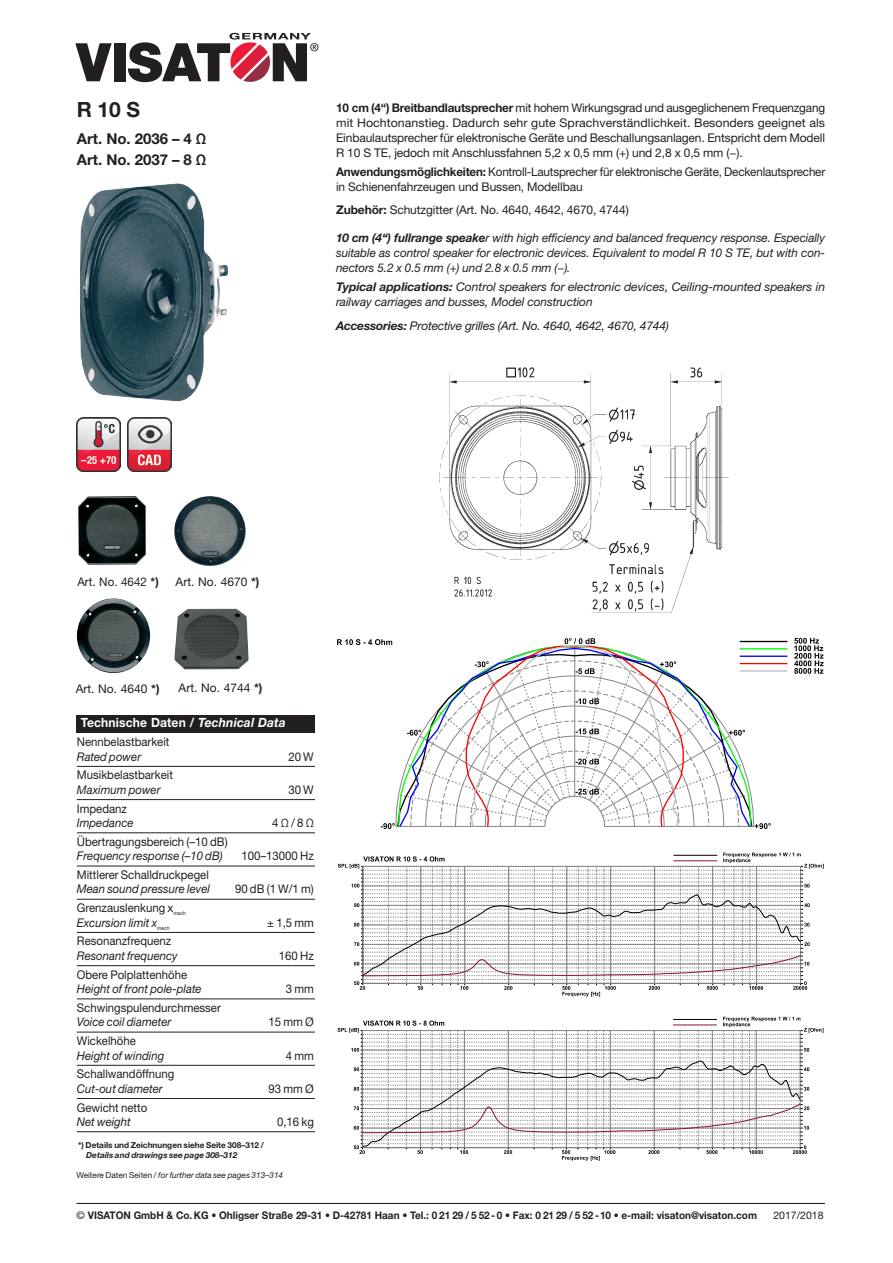
<style>
.page{position:relative;width:893px;height:1263px;background:#fff}
.page>*{position:absolute;margin:0;border:0;box-sizing:border-box;transform-origin:0 0}
._2__Produktname{font:700 21px "Helvetica Neue LT Std";color:#231f20}
._2__Produktname-2{font:700 15px "Helvetica Neue LT Std";color:#231f20}
.t1{font:700 12.75px "Helvetica Neue LT Std";letter-spacing:.01em;color:#fff;scale:.95 1}
._4__Artikelbeschreib{font:12px/15px "Helvetica Neue LT Std";letter-spacing:-.01em;color:#231f20;text-align:justify}
._4__Artikelbeschreib-2{font:italic 12px/15px "Helvetica Neue LT Std";letter-spacing:-.01em;color:#231f20;text-align:justify}
._7__Produkt_Tabelle{font:12px "Helvetica Neue LT Std";color:#231f20;scale:.95 1}
._7__Produkt_Tabelle-2{font:italic 12px "Helvetica Neue LT Std";color:#231f20;scale:.95 1}
.t2{font:700 10.5px "Helvetica Neue LT Std";color:#231f20;scale:.95 1}
.t3{font:10.5px "Helvetica Neue LT Std";color:#231f20}
._8__Unterzeile_Tabel{font:italic 8.25px "Helvetica Neue LT Std";color:#231f20}
._8__Unterzeile_Tabel-2{font:700 8.25px "Helvetica Neue LT Std";color:#231f20}
._8__Unterzeile_Tabel-3{font:italic 700 8.25px "Helvetica Neue LT Std";color:#231f20}
._7__Produkt_Tabelle-3{font:5.25px "Helvetica Neue LT Std";color:#231f20;scale:.95 1}
._7__Produkt_Tabelle-4{font:italic 5.25px "Helvetica Neue LT Std";color:#231f20;scale:.95 1}
.s1{font-weight:700}
.s2{font-style:italic}
.s3{font-style:normal}
.s4{font-weight:400}
</style>
<div class="page">
<svg style="left:75px;top:43px;width:37px;height:38px"></svg>
<div style="left:114px;top:43px;width:11px;height:38px;background:#231f20"></div>
<svg style="left:128px;top:33px;width:190px;height:50px"></svg>
<hr style="left:77px;top:1203px;width:748px;height:1px;background:#231f20">
<div style="left:77px;top:715px;width:238px;height:17px;background:#231f20"></div>
<hr style="left:77px;top:766px;width:238px;height:1px;background:#231f20">
<hr style="left:77px;top:799px;width:238px;height:1px;background:#231f20">
<hr style="left:77px;top:832px;width:238px;height:1px;background:#231f20">
<hr style="left:77px;top:866px;width:238px;height:1px;background:#231f20">
<hr style="left:77px;top:899px;width:238px;height:1px;background:#231f20">
<hr style="left:77px;top:932px;width:238px;height:1px;background:#231f20">
<hr style="left:77px;top:965px;width:238px;height:1px;background:#231f20">
<hr style="left:77px;top:998px;width:238px;height:1px;background:#231f20">
<hr style="left:77px;top:1032px;width:238px;height:1px;background:#231f20">
<hr style="left:77px;top:1065px;width:238px;height:1px;background:#231f20">
<hr style="left:77px;top:1098px;width:238px;height:1px;background:#231f20">
<hr style="left:77px;top:1131px;width:238px;height:1px;background:#231f20">
<img style="left:439px;top:367px;width:290px;height:246px">
<img style="left:80px;top:183px;width:148px;height:219px">
<img style="left:77px;top:417px;width:43px;height:54px">
<img style="left:128px;top:417px;width:43px;height:54px">
<img style="left:78px;top:496px;width:68px;height:69px">
<img style="left:174px;top:496px;width:72px;height:70px">
<img style="left:77px;top:598px;width:73px;height:75px">
<img style="left:174px;top:608px;width:75px;height:61px">
<svg style="left:398px;top:762px;width:9px;height:65px"></svg>
<svg style="left:381px;top:823px;width:14px;height:6px"></svg>
<svg style="left:337px;top:639px;width:55px;height:6px"></svg>
<svg style="left:407px;top:638px;width:380px;height:191px"></svg>
<svg style="left:794px;top:638px;width:30px;height:36px"></svg>
<svg style="left:338px;top:852px;width:486px;height:145px"></svg>
<svg style="left:337px;top:1017px;width:486px;height:144px"></svg>
<p class="_2__Produktname" style="left:77px;top:97px;width:65px">R 10 S</p>
<p class="_2__Produktname-2" style="left:77px;top:129px;width:131px">Art. No. 2036 – 4 Ω</p>
<p class="_2__Produktname-2" style="left:77px;top:150px;width:131px">Art. No. 2037 – 8 Ω</p>
<p class="_4__Artikelbeschreib" style="left:336px;top:100px;width:490px"><span class="s1">10 cm (4“) Breitbandlautsprecher</span> mit hohem Wirkungsgrad und ausgeglichenem Frequenzgang mit Hochtonanstieg. Dadurch sehr gute Sprachverständlichkeit. Besonders geeignet als Einbaulautsprecher für elektronische Geräte und Beschallungsanlagen. Entspricht dem Modell R 10 S TE, jedoch mit Anschlussfahnen 5,2 x 0,5 mm (+) und 2,8 x 0,5 mm (−).</p>
<p class="_4__Artikelbeschreib" style="left:336px;top:164px;width:491px"><span class="s1">Anwendungsmöglichkeiten:</span> Kontroll-Lautsprecher für elektronische Geräte, Deckenlautsprecher in Schienenfahrzeugen und Bussen, Modellbau</p>
<p class="_4__Artikelbeschreib" style="left:336px;top:203px;width:294px"><span class="s1">Zubehör:</span> Schutzgitter (Art. No. 4640, 4642, 4670, 4744)</p>
<p class="_4__Artikelbeschreib-2" style="left:336px;top:230px;width:490px"><span class="s1">10 cm (4“) fullrange speake</span>r with high efficiency and balanced frequency response. Especially suitable as control speaker for electronic devices. Equivalent to model R 10 S TE, but with con&shy;nectors 5.2 x 0.5 mm (+) und 2.8 x 0.5 mm (−).</p>
<p class="_4__Artikelbeschreib-2" style="left:336px;top:279px;width:491px"><span class="s1">Typical applications:</span> Control speakers for electronic devices, Ceiling-mounted speakers in railway carriages and busses, Model construction</p>
<p class="_4__Artikelbeschreib-2" style="left:336px;top:318px;width:334px"><span class="s1">Accessories:</span> Protective grilles (Art. No. 4640, 4642, 4670, 4744)</p>
<p class="_4__Artikelbeschreib" style="left:77px;top:574px;width:83px">Art. No. 4642 <span class="s1">*)</span></p>
<p class="_4__Artikelbeschreib" style="left:176px;top:574px;width:85px">Art. No. 4670 <span class="s1">*)</span></p>
<p class="_4__Artikelbeschreib" style="left:76px;top:681px;width:85px">Art. No. 4640 <span class="s1">*)</span></p>
<p class="_4__Artikelbeschreib" style="left:179px;top:680px;width:85px">Art. No. 4744 <span class="s1">*)</span></p>
<p class="t1" style="left:81px;top:715px;width:217px">Technische Daten / <span class="s2">Technical Data</span></p>
<p class="_7__Produkt_Tabelle" style="left:77px;top:735px;width:99px">Nennbelastbarkeit</p>
<p class="_7__Produkt_Tabelle-2" style="left:77px;top:749px;width:69px">Rated power</p>
<p class="_7__Produkt_Tabelle" style="left:288px;top:749px;width:28px">20 W</p>
<p class="_7__Produkt_Tabelle" style="left:77px;top:768px;width:103px">Musikbelastbarkeit</p>
<p class="_7__Produkt_Tabelle-2" style="left:77px;top:782px;width:90px">Maximum power</p>
<p class="_7__Produkt_Tabelle" style="left:288px;top:782px;width:28px">30 W</p>
<p class="_7__Produkt_Tabelle" style="left:77px;top:801px;width:54px">Impedanz</p>
<p class="_7__Produkt_Tabelle-2" style="left:77px;top:815px;width:61px">Impedance</p>
<p class="_7__Produkt_Tabelle" style="left:272px;top:816px;width:45px">4 Ω / 8 Ω</p>
<p class="_7__Produkt_Tabelle" style="left:77px;top:834px;width:160px">Übertragungsbereich (–10 dB)</p>
<p class="_7__Produkt_Tabelle-2" style="left:77px;top:849px;width:155px">Frequency response (–10 dB)</p>
<p class="_7__Produkt_Tabelle" style="left:242px;top:849px;width:78px">100–13000 Hz</p>
<p class="_7__Produkt_Tabelle" style="left:77px;top:867px;width:141px">Mittlerer Schalldruckpegel</p>
<p class="_7__Produkt_Tabelle-2" style="left:77px;top:882px;width:142px">Mean sound pressure level</p>
<p class="_7__Produkt_Tabelle" style="left:235px;top:882px;width:84px">90 dB (1 W/1 m)</p>
<p class="_7__Produkt_Tabelle" style="left:77px;top:901px;width:103px">Grenzauslenkung x</p>
<p class="_7__Produkt_Tabelle-3" style="left:173px;top:910px;width:15px">mech</p>
<p class="_7__Produkt_Tabelle-2" style="left:77px;top:915px;width:86px">Excursion limit x</p>
<p class="_7__Produkt_Tabelle-4" style="left:157px;top:925px;width:15px">mech</p>
<p class="_7__Produkt_Tabelle" style="left:267px;top:915px;width:51px">± 1,5 mm</p>
<p class="_7__Produkt_Tabelle" style="left:77px;top:934px;width:101px">Resonanzfrequenz</p>
<p class="_7__Produkt_Tabelle-2" style="left:77px;top:948px;width:108px">Resonant frequency</p>
<p class="_7__Produkt_Tabelle" style="left:279px;top:948px;width:38px">160 Hz</p>
<p class="_7__Produkt_Tabelle" style="left:77px;top:967px;width:118px">Obere Polplattenhöhe</p>
<p class="_7__Produkt_Tabelle-2" style="left:77px;top:982px;width:133px">Height of front pole-plate</p>
<p class="_7__Produkt_Tabelle" style="left:286px;top:982px;width:31px">3 mm</p>
<p class="_7__Produkt_Tabelle" style="left:77px;top:1000px;width:153px">Schwingspulendurchmesser</p>
<p class="_7__Produkt_Tabelle-2" style="left:77px;top:1015px;width:101px">Voice coil diameter</p>
<p class="_7__Produkt_Tabelle" style="left:269px;top:1015px;width:49px">15 mm Ø</p>
<p class="_7__Produkt_Tabelle" style="left:77px;top:1034px;width:64px">Wickelhöhe</p>
<p class="_7__Produkt_Tabelle-2" style="left:77px;top:1048px;width:94px">Height of winding</p>
<p class="_7__Produkt_Tabelle" style="left:286px;top:1048px;width:31px">4 mm</p>
<p class="_7__Produkt_Tabelle" style="left:77px;top:1067px;width:104px">Schallwandöffnung</p>
<p class="_7__Produkt_Tabelle-2" style="left:77px;top:1081px;width:92px">Cut-out diameter</p>
<p class="_7__Produkt_Tabelle" style="left:269px;top:1081px;width:49px">93 mm Ø</p>
<p class="_7__Produkt_Tabelle" style="left:77px;top:1100px;width:76px">Gewicht netto</p>
<p class="_7__Produkt_Tabelle-2" style="left:77px;top:1114px;width:58px">Net weight</p>
<p class="_7__Produkt_Tabelle" style="left:277px;top:1114px;width:40px">0,16 kg</p>
<p class="_8__Unterzeile_Tabel-2" style="left:78px;top:1140px;width:187px">*) Details und Zeichnungen siehe Seite 308–312 /</p>
<p class="_8__Unterzeile_Tabel-3" style="left:86px;top:1149px;width:153px">Details and drawings see page 308–312</p>
<p class="_8__Unterzeile_Tabel" style="left:77px;top:1169px;width:208px"><span class="s3">Weitere Daten Seiten /</span> for further data see pages 313–314</p>
<p class="t2" style="left:77px;top:1209px;width:718px"><span class="s4">©</span> VISATON GmbH &amp; Co. KG • Ohligser Straße 29-31 • D-42781 Haan • Tel.: 0 21 29 / 5 52- 0 • Fax: 0 21 29 / 5 52 -10 • e-mail: visaton@visaton.com</p>
<p class="t3" style="left:773px;top:1209px;width:52px">2017/2018</p>
</div>
